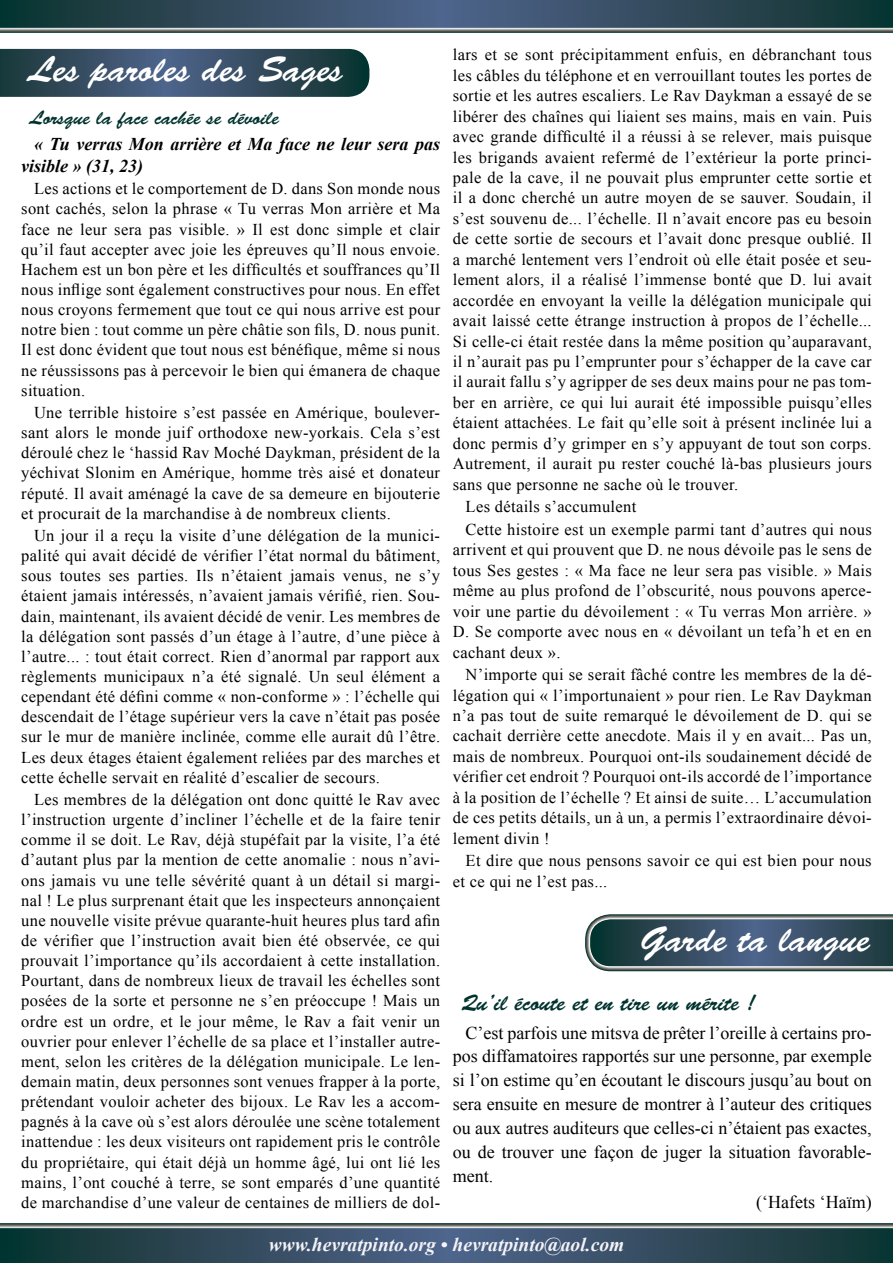
<style>
.page{position:relative;width:893px;height:1263px;background:#fff}
.page>*{position:absolute;margin:0;border:0;box-sizing:border-box;transform-origin:0 0}
.t1{font:36px "Brush Script Std";color:#fff}
.t2{font:22.5px "Brush Script Std";color:#00332e}
.t3{font:italic 700 19.5px "Times New Roman";color:#f4f3f8}
.t4{font:19.5px "Brush Script Std";color:#00332e}
.t5{font:18px/23.9px "Times New Roman";color:#000;text-align:justify}
.t6{font:italic 700 18px/21.9px "Times New Roman";color:#000}
.t7{font:16.5px/20.1px "Times New Roman";letter-spacing:.02em;color:#000;text-align:justify}
</style>
<div class="page">
<svg style="left:0;top:0;width:893px;height:33px;background:#3c5463"></svg>
<svg style="left:0;top:49px;width:369px;height:48px;background:#344e60"></svg>
<svg style="left:585px;top:914px;width:308px;height:57px;background:#465c6b"></svg>
<svg style="left:0;top:1223px;width:893px;height:40px;background:#3a5361"></svg>
<h1 class="t1" style="left:28px;top:50px;width:316px">Les paroles des Sages</h1>
<p class="t7" style="left:453px;top:44px;width:420px">lars et se sont précipitamment enfuis, en débranchant tous les câbles du téléphone et en verrouillant toutes les portes de sortie et les autres escaliers. Le Rav Daykman a essayé de se libérer des chaînes qui liaient ses mains, mais en vain. Puis avec grande difficulté il a réussi à se relever, mais puisque les brigands avaient refermé de l’extérieur la porte princi&shy;pale de la cave, il ne pouvait plus emprunter cette sortie et il a donc cherché un autre moyen de se sauver. Soudain, il s’est souvenu de... l’échelle. Il n’avait encore pas eu besoin de cette sortie de secours et l’avait donc presque oublié. Il a marché lentement vers l’endroit où elle était posée et seu&shy;lement alors, il a réalisé l’immense bonté que D. lui avait accordée en envoyant la veille la délégation municipale qui avait laissé cette étrange instruction à propos de l’échelle...<br>Si celle-ci était restée dans la même position qu’auparavant, il n’aurait pas pu l’emprunter pour s’échapper de la cave car il aurait fallu s’y agripper de ses deux mains pour ne pas tom&shy;ber en arrière, ce qui lui aurait été impossible puisqu’elles étaient attachées. Le fait qu’elle soit à présent inclinée lui a donc permis d’y grimper en s’y appuyant de tout son corps.<br>Autrement, il aurait pu rester couché là-bas plusieurs jours sans que personne ne sache où le trouver.</p>
<p class="t7" style="left:466px;top:495px;width:408px;line-height:22.5px">Les détails s’accumulent<br>Cette histoire est un exemple parmi tant d’autres qui nous</p>
<p class="t7" style="left:453px;top:539px;width:420px">arrivent et qui prouvent que D. ne nous dévoile pas le sens de tous Ses gestes : « Ma face ne leur sera pas visible. » Mais même au plus profond de l’obscurité, nous pouvons aperce&shy;voir une partie du dévoilement : « Tu verras Mon arrière. » D. Se comporte avec nous en « dévoilant un tefa’h et en en cachant deux ».</p>
<p class="t7" style="left:453px;top:664px;width:420px;text-indent:13px">N’importe qui se serait fâché contre les membres de la dé&shy;légation qui « l’importunaient » pour rien. Le Rav Daykman n’a pas tout de suite remarqué le dévoilement de D. qui se cachait derrière cette anecdote. Mais il y en avait... Pas un, mais de nombreux. Pourquoi ont-ils soudainement décidé de vérifier cet endroit ? Pourquoi ont-ils accordé de l’importance à la position de l’échelle ? Et ainsi de suite… L’accumulation de ces petits détails, un à un, a permis l’extraordinaire dévoi&shy;lement divin !</p>
<p class="t7" style="left:453px;top:850px;width:420px;text-indent:13px">Et dire que nous pensons savoir ce qui est bien pour nous et ce qui ne l’est pas...</p>
<p class="t4" style="left:30px;top:107px;width:251px">Lorsque la face cachée se dévoile</p>
<p class="t6" style="left:21px;top:133px;width:420px;text-indent:13px">« Tu verras Mon arrière et Ma face ne leur sera pas visible » (31, 23)</p>
<p class="t7" style="left:21px;top:178px;width:420px;text-indent:13px">Les actions et le comportement de D. dans Son monde nous sont cachés, selon la phrase « Tu verras Mon arrière et Ma face ne leur sera pas visible. » Il est donc simple et clair qu’il faut accepter avec joie les épreuves qu’Il nous envoie.<br>Hachem est un bon père et les difficultés et souffrances qu’Il nous inflige sont également constructives pour nous. En effet nous croyons fermement que tout ce qui nous arrive est pour notre bien : tout comme un père châtie son fils, D. nous punit.<br>Il est donc évident que tout nous est bénéfique, même si nous ne réussissons pas à percevoir le bien qui émanera de chaque situation.</p>
<p class="t7" style="left:21px;top:402px;width:420px;text-indent:13px">Une terrible histoire s’est passée en Amérique, boulever&shy;sant alors le monde juif orthodoxe new-yorkais. Cela s’est déroulé chez le ‘hassid Rav Moché Daykman, président de la yéchivat Slonim en Amérique, homme très aisé et donateur réputé. Il avait aménagé la cave de sa demeure en bijouterie et procurait de la marchandise à de nombreux clients.</p>
<p class="t7" style="left:21px;top:525px;width:420px;text-indent:13px">Un jour il a reçu la visite d’une délégation de la munici&shy;palité qui avait décidé de vérifier l’état normal du bâtiment, sous toutes ses parties. Ils n’étaient jamais venus, ne s’y étaient jamais intéressés, n’avaient jamais vérifié, rien. Sou&shy;dain, maintenant, ils avaient décidé de venir. Les membres de la délégation sont passés d’un étage à l’autre, d’une pièce à l’autre... : tout était correct. Rien d’anormal par rapport aux règlements municipaux n’a été signalé. Un seul élément a cependant été défini comme « non-conforme » : l’échelle qui descendait de l’étage supérieur vers la cave n’était pas posée sur le mur de manière inclinée, comme elle aurait dû l’être.<br>Les deux étages étaient également reliées par des marches et cette échelle servait en réalité d’escalier de secours.</p>
<p class="t7" style="left:21px;top:789px;width:420px;text-indent:13px">Les membres de la délégation ont donc quitté le Rav avec l’instruction urgente d’incliner l’échelle et de la faire tenir comme il se doit. Le Rav, déjà stupéfait par la visite, l’a été d’autant plus par la mention de cette anomalie : nous n’avi&shy;ons jamais vu une telle sévérité quant à un détail si margi&shy;nal ! Le plus surprenant était que les inspecteurs annonçaient une nouvelle visite prévue quarante-huit heures plus tard afin de vérifier que l’instruction avait bien été observée, ce qui prouvait l’importance qu’ils accordaient à cette installation.<br>Pourtant, dans de nombreux lieux de travail les échelles sont posées de la sorte et personne ne s’en préoccupe ! Mais un ordre est un ordre, et le jour même, le Rav a fait venir un ouvrier pour enlever l’échelle de sa place et l’installer autre&shy;ment, selon les critères de la délégation municipale. Le len&shy;demain matin, deux personnes sont venues frapper à la porte, prétendant vouloir acheter des bijoux. Le Rav les a accom&shy;pagnés à la cave où s’est alors déroulée une scène totalement inattendue : les deux visiteurs ont rapidement pris le contrôle du propriétaire, qui était déjà un homme âgé, lui ont lié les mains, l’ont couché à terre, se sont emparés d’une quantité de marchandise d’une valeur de centaines de milliers de dol-</p>
<h1 class="t1" style="left:641px;top:919px;width:231px">Garde ta langue</h1>
<h2 class="t2" style="left:461px;top:990px;width:296px">Qu’il écoute et en tire un mérite !</h2>
<p class="t5" style="left:453px;top:1020px;width:420px;text-indent:13px">C’est parfois une mitsva de prêter l’oreille à certains pro&shy;pos diffamatoires rapportés sur une personne, par exemple si l’on estime qu’en écoutant le discours jusqu’au bout on sera ensuite en mesure de montrer à l’auteur des critiques ou aux autres auditeurs que celles-ci n’étaient pas exactes, ou de trouver une façon de juger la situation favorable&shy;ment.</p>
<p class="t5" style="left:756px;top:1189px;width:117px">(‘Hafets ‘Haïm)</p>
<p class="t3" style="left:269px;top:1231px;width:357px">www.hevratpinto.org • hevratpinto@aol.com</p>
</div>
